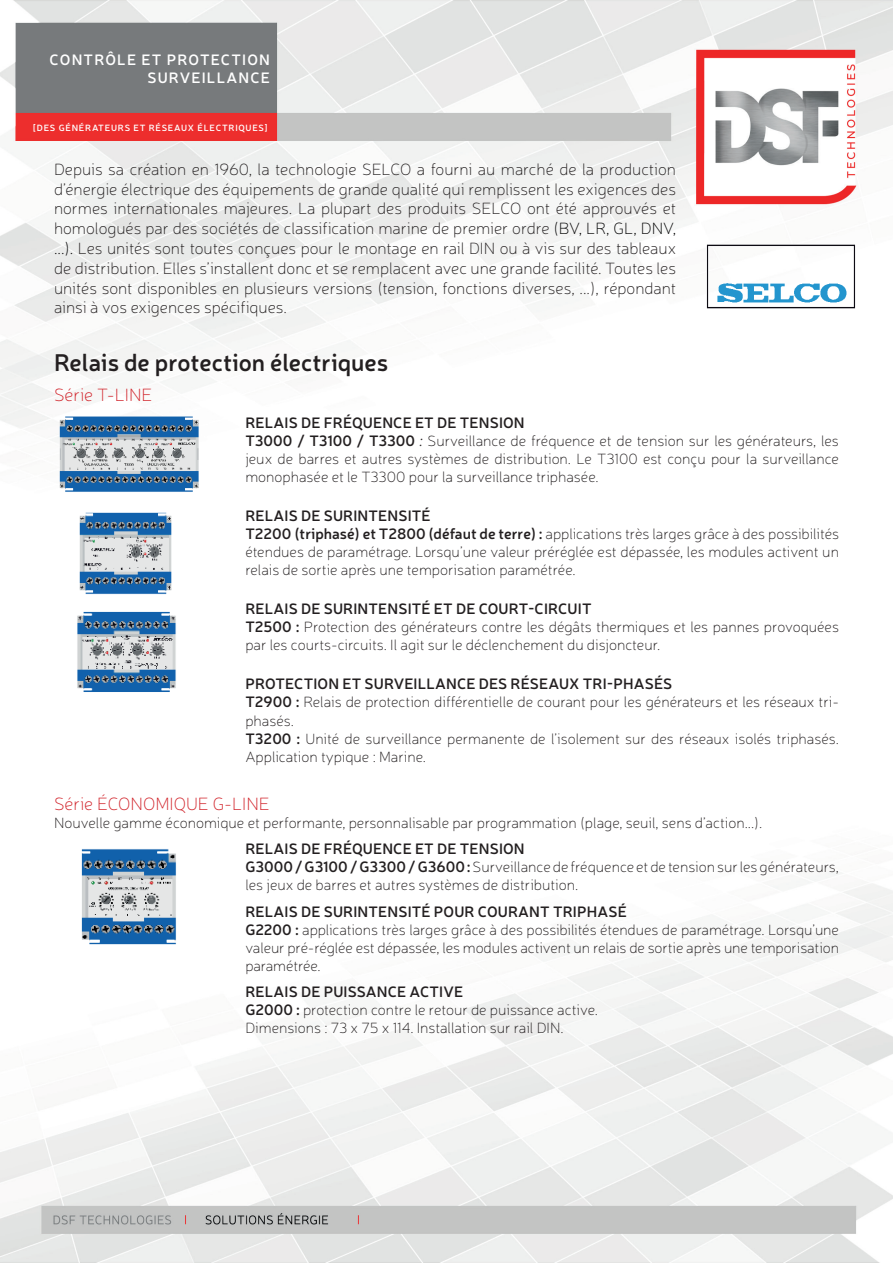
<style>
.page{position:relative;width:893px;height:1263px;background:#fff}
.page>*{position:absolute;margin:0;border:0;box-sizing:border-box;transform-origin:0 0}
.t1{font:600 24px "Neris";color:#231f20}
.t2{font:100 18px "Neris";color:#d1232a}
.t3{font:100 16.5px/19.8px "Neris";color:#231f20;text-align:justify}
.t4{font:100 15px/18px "Neris";color:#231f20}
.t5{font:600 15px/18px "Neris";letter-spacing:.08em;color:#fff;text-align:right}
.t6{font:600 9px "Neris";letter-spacing:.085em;color:#fff}
.s1{color:#000001}
.s2{font-weight:600}
.s3{font-weight:300;font-style:italic}
</style>
<div class="page">
<img style="left:0;top:0;width:893px;height:1263px">
<img style="left:706px;top:242px;width:151px;height:69px">
<img style="left:54px;top:412px;width:149px;height:83px">
<img style="left:77px;top:506px;width:103px;height:91px">
<img style="left:76px;top:608px;width:104px;height:85px">
<img style="left:76px;top:847px;width:104px;height:102px">
<p class="t5" style="left:50px;top:50px;width:222px">CONTRÔLE ET PROTECTION<br>SURVEILLANCE</p>
<p class="t6" style="left:33px;top:121px;width:236px">[DES GÉNÉRATEURS ET RÉSEAUX ÉLECTRIQUES]</p>
<p class="t3" style="left:54px;top:159px;width:624px">Depuis sa création en 1960, la technologie SELCO a fourni au marché de la production d’énergie électrique des équipements de grande qualité qui remplissent les exigences des normes internationales majeures. La plupart des produits SELCO ont été approuvés et homologués par des sociétés de classification marine de premier ordre <span class="s1">(BV, LR, GL, DNV, ...).</span> Les unités sont toutes conçues pour le montage en rail DIN ou à vis sur des tableaux de distribution. Elles s’installent donc et se remplacent avec une grande facilité. Toutes les unités sont disponibles en plusieurs versions (tension, fonctions diverses, ...), répondant ainsi à vos exigences spécifiques.</p>
<h1 class="t1" style="left:54px;top:346px;width:336px">Relais de protection électriques</h1>
<p class="t2" style="left:54px;top:384px;width:100px">Série T-LINE</p>
<p class="t4" style="left:245px;top:413px;width:595px"><span class="s2">RELAIS DE FRÉQUENCE ET DE TENSION<br>T3000 / T3100 / T3300</span> <span class="s3">:</span> Surveillance de fréquence et de tension sur les générateurs, les jeux de barres et autres systèmes de distribution. Le T3100 est conçu pour la surveillance monophasée et le T3300 pour la surveillance triphasée.</p>
<p class="t4" style="left:245px;top:506px;width:595px"><span class="s2">RELAIS DE SURINTENSITÉ<br>T2200 (triphasé) et T2800 (défaut de terre) :</span> applications très larges grâce à des possibilités étendues de paramétrage. Lorsqu’une valeur préréglée est dépassée, les modules activent un relais de sortie après une temporisation paramétrée.</p>
<p class="t4" style="left:245px;top:600px;width:595px"><span class="s2">RELAIS DE SURINTENSITÉ ET DE COURT-CIRCUIT<br>T2500 :</span> Protection des générateurs contre les dégâts thermiques et les pannes provoquées par les courts-circuits. Il agit sur le déclenchement du disjoncteur.</p>
<p class="t4" style="left:245px;top:675px;width:595px"><span class="s2">PROTECTION ET SURVEILLANCE DES RÉSEAUX TRI-PHASÉS<br>T2900 :</span> Relais de protection différentielle de courant pour les générateurs et les réseaux tri&shy;phasés.<br><span class="s2">T3200 :</span> Unité de surveillance permanente de l’isolement sur des réseaux isolés triphasés.<br>Application typique : Marine.</p>
<p class="t2" style="left:54px;top:792px;width:217px">Série ÉCONOMIQUE G-LINE</p>
<p class="t4" style="left:54px;top:813px;width:710px">Nouvelle gamme économique et performante, personnalisable par programmation (plage, seuil, sens d’action...).</p>
<p class="t4" style="left:245px;top:840px;width:595px"><span class="s2">RELAIS DE FRÉQUENCE ET DE TENSION<br>G3000 / G3100 / G3300 / G3600 :</span> Surveillance de fréquence et de tension sur les générateurs, les jeux de barres et autres systèmes de distribution.</p>
<p class="t4" style="left:245px;top:902px;width:595px"><span class="s2">RELAIS DE SURINTENSITÉ POUR COURANT TRIPHASÉ<br>G2200 :</span> applications très larges grâce à des possibilités étendues de paramétrage. Lorsqu’une valeur pré-réglée est dépassée, les modules activent un relais de sortie après une temporisation paramétrée.</p>
<p class="t4" style="left:245px;top:983px;width:354px"><span class="s2">RELAIS DE PUISSANCE ACTIVE<br>G2000 :</span> protection contre le retour de puissance active.<br>Dimensions : 73 x 75 x 114. Installation sur rail DIN.</p>
</div>
